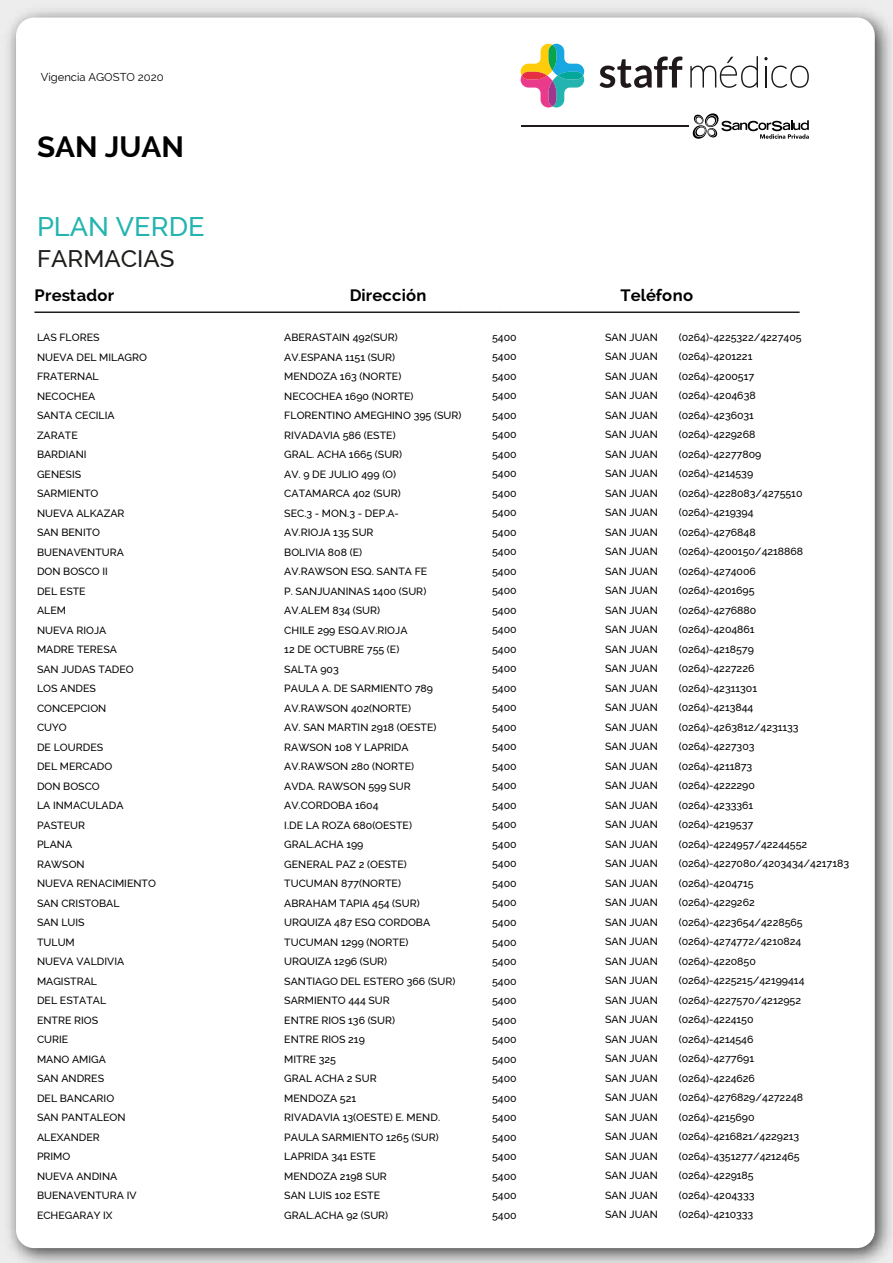
<style>
.page{position:relative;width:893px;height:1263px;background:#fff}
.page>*{position:absolute;margin:0;border:0;box-sizing:border-box;transform-origin:0 0}
.t1{font:700 29.4px "Raleway";color:#000}
.t2{font:500 27px "Raleway";color:#23b4b0}
.t3{font:500 24px "Raleway";color:#1d1d1b}
.t4{font:700 16.5px "Raleway";letter-spacing:.005em;color:#000}
.t5{font:11.25px "Raleway";color:#000}
.t6{font:500 10.5px/19.5px "Raleway";color:#000}
</style>
<div class="page">
<img style="left:0;top:0;width:893px;height:1263px">
<div style="left:16px;top:18px;width:859px;height:1230px;background:#fff;border-radius:18px"></div>
<svg style="left:599px;top:57px;width:83px;height:31px"></svg>
<svg style="left:690px;top:56px;width:68px;height:32px"></svg>
<hr style="left:765px;top:66px;width:2px;height:22px;background:#171a17">
<svg style="left:771px;top:66px;width:38px;height:22px"></svg>
<svg style="left:764px;top:57px;width:4px;height:3px"></svg>
<svg style="left:521px;top:44px;width:63px;height:63px"></svg>
<hr style="left:521px;top:125px;width:167px;height:2px;background:#1f191b">
<svg style="left:692px;top:113px;width:117px;height:26px"></svg>
<hr style="left:34px;top:311px;width:766px;height:2px;background:#1d1d1b">
<p class="t5" style="left:41px;top:71px;width:125px">Vigencia AGOSTO 2020</p>
<h1 class="t1" style="left:37px;top:129px;width:148px">SAN JUAN</h1>
<h2 class="t2" style="left:37px;top:211px;width:169px">PLAN VERDE</h2>
<h3 class="t3" style="left:37px;top:244px;width:139px">FARMACIAS</h3>
<h3 class="t4" style="left:34px;top:285px;width:81px">Prestador</h3>
<h3 class="t4" style="left:350px;top:285px;width:78px">Dirección</h3>
<h3 class="t4" style="left:620px;top:285px;width:74px">Teléfono</h3>
<p class="t6" style="left:37px;top:328px;width:120px">LAS FLORES<br>NUEVA DEL MILAGRO<br>FRATERNAL<br>NECOCHEA<br>SANTA CECILIA<br>ZARATE<br>BARDIANI<br>GENESIS<br>SARMIENTO<br>NUEVA ALKAZAR<br>SAN BENITO<br>BUENAVENTURA<br>DON BOSCO II<br>DEL ESTE<br>ALEM<br>NUEVA RIOJA<br>MADRE TERESA<br>SAN JUDAS TADEO<br>LOS ANDES<br>CONCEPCION<br>CUYO<br>DE LOURDES<br>DEL MERCADO<br>DON BOSCO<br>LA INMACULADA<br>PASTEUR<br>PLANA<br>RAWSON<br>NUEVA RENACIMIENTO<br>SAN CRISTOBAL<br>SAN LUIS<br>TULUM<br>NUEVA VALDIVIA<br>MAGISTRAL<br>DEL ESTATAL<br>ENTRE RIOS<br>CURIE<br>MANO AMIGA<br>SAN ANDRES<br>DEL BANCARIO<br>SAN PANTALEON<br>ALEXANDER<br>PRIMO<br>NUEVA ANDINA<br>BUENAVENTURA IV<br>ECHEGARAY IX</p>
<p class="t6" style="left:284px;top:328px;width:179px">ABERASTAIN 492(SUR)<br>AV.ESPANA 1151 (SUR)<br>MENDOZA 163 (NORTE)<br>NECOCHEA 1690 (NORTE)<br>FLORENTINO AMEGHINO 395 (SUR)<br>RIVADAVIA 586 (ESTE)<br>GRAL. ACHA 1665 (SUR)<br>AV. 9 DE JULIO 499 (O)<br>CATAMARCA 402 (SUR)<br>SEC.3 - MON.3 - DEP.A-<br>AV.RIOJA 135 SUR<br>BOLIVIA 808 (E)<br>AV.RAWSON ESQ. SANTA FE<br>P. SANJUANINAS 1400 (SUR)<br>AV.ALEM 834 (SUR)<br>CHILE 299 ESQ.AV.RIOJA<br>12 DE OCTUBRE 755 (E)<br>SALTA 903<br>PAULA A. DE SARMIENTO 789<br>AV.RAWSON 402(NORTE)<br>AV. SAN MARTIN 2918 (OESTE)<br>RAWSON 108 Y LAPRIDA<br>AV.RAWSON 280 (NORTE)<br>AVDA. RAWSON 599 SUR<br>AV.CORDOBA 1604<br>I.DE LA ROZA 680(OESTE)<br>GRAL.ACHA 199<br>GENERAL PAZ 2 (OESTE)<br>TUCUMAN 877(NORTE)<br>ABRAHAM TAPIA 454 (SUR)<br>URQUIZA 487 ESQ CORDOBA<br>TUCUMAN 1299 (NORTE)<br>URQUIZA 1296 (SUR)<br>SANTIAGO DEL ESTERO 366 (SUR)<br>SARMIENTO 444 SUR<br>ENTRE RIOS 136 (SUR)<br>ENTRE RIOS 219<br>MITRE 325<br>GRAL ACHA 2 SUR<br>MENDOZA 521<br>RIVADAVIA 13(OESTE) E. MEND.<br>PAULA SARMIENTO 1265 (SUR)<br>LAPRIDA 341 ESTE<br>MENDOZA 2198 SUR<br>SAN LUIS 102 ESTE<br>GRAL.ACHA 92 (SUR)</p>
<p class="t6" style="left:492px;top:327px;width:26px;text-align:justify">5400<br>5400<br>5400<br>5400<br>5400<br>5400<br>5400<br>5400<br>5400<br>5400<br>5400<br>5400<br>5400<br>5400<br>5400<br>5400<br>5400<br>5400<br>5400<br>5400<br>5400<br>5400<br>5400<br>5400<br>5400<br>5400<br>5400<br>5400<br>5400<br>5400<br>5400<br>5400<br>5400<br>5400<br>5400<br>5400<br>5400<br>5400<br>5400<br>5400<br>5400<br>5400<br>5400<br>5400<br>5400<br>5400</p>
<p class="t6" style="left:605px;top:327px;width:54px;text-align:justify">SAN JUAN SAN JUAN SAN JUAN SAN JUAN SAN JUAN SAN JUAN SAN JUAN SAN JUAN SAN JUAN SAN JUAN SAN JUAN SAN JUAN SAN JUAN SAN JUAN SAN JUAN SAN JUAN SAN JUAN SAN JUAN SAN JUAN SAN JUAN SAN JUAN SAN JUAN SAN JUAN SAN JUAN SAN JUAN SAN JUAN SAN JUAN SAN JUAN SAN JUAN SAN JUAN SAN JUAN SAN JUAN SAN JUAN SAN JUAN SAN JUAN SAN JUAN SAN JUAN SAN JUAN SAN JUAN SAN JUAN SAN JUAN SAN JUAN SAN JUAN SAN JUAN SAN JUAN SAN JUAN</p>
<p class="t6" style="left:679px;top:327px;width:172px">(0264)-4225322/4227405 (0264)-4201221<br>(0264)-4200517<br>(0264)-4204638<br>(0264)-4236031<br>(0264)-4229268<br>(0264)-42277809<br>(0264)-4214539 (0264)-4228083/4275510 (0264)-4219394<br>(0264)-4276848 (0264)-4200150/4218868 (0264)-4274006<br>(0264)-4201695<br>(0264)-4276880<br>(0264)-4204861<br>(0264)-4218579<br>(0264)-4227226<br>(0264)-42311301<br>(0264)-4213844 (0264)-4263812/4231133 (0264)-4227303<br>(0264)-4211873<br>(0264)-4222290<br>(0264)-4233361<br>(0264)-4219537 (0264)-4224957/42244552 (0264)-4227080/4203434/4217183 (0264)-4204715<br>(0264)-4229262 (0264)-4223654/4228565 (0264)-4274772/4210824 (0264)-4220850 (0264)-4225215/42199414 (0264)-4227570/4212952 (0264)-4224150<br>(0264)-4214546<br>(0264)-4277691<br>(0264)-4224626 (0264)-4276829/4272248 (0264)-4215690 (0264)-4216821/4229213 (0264)-4351277/4212465 (0264)-4229185<br>(0264)-4204333<br>(0264)-4210333</p>
</div>
